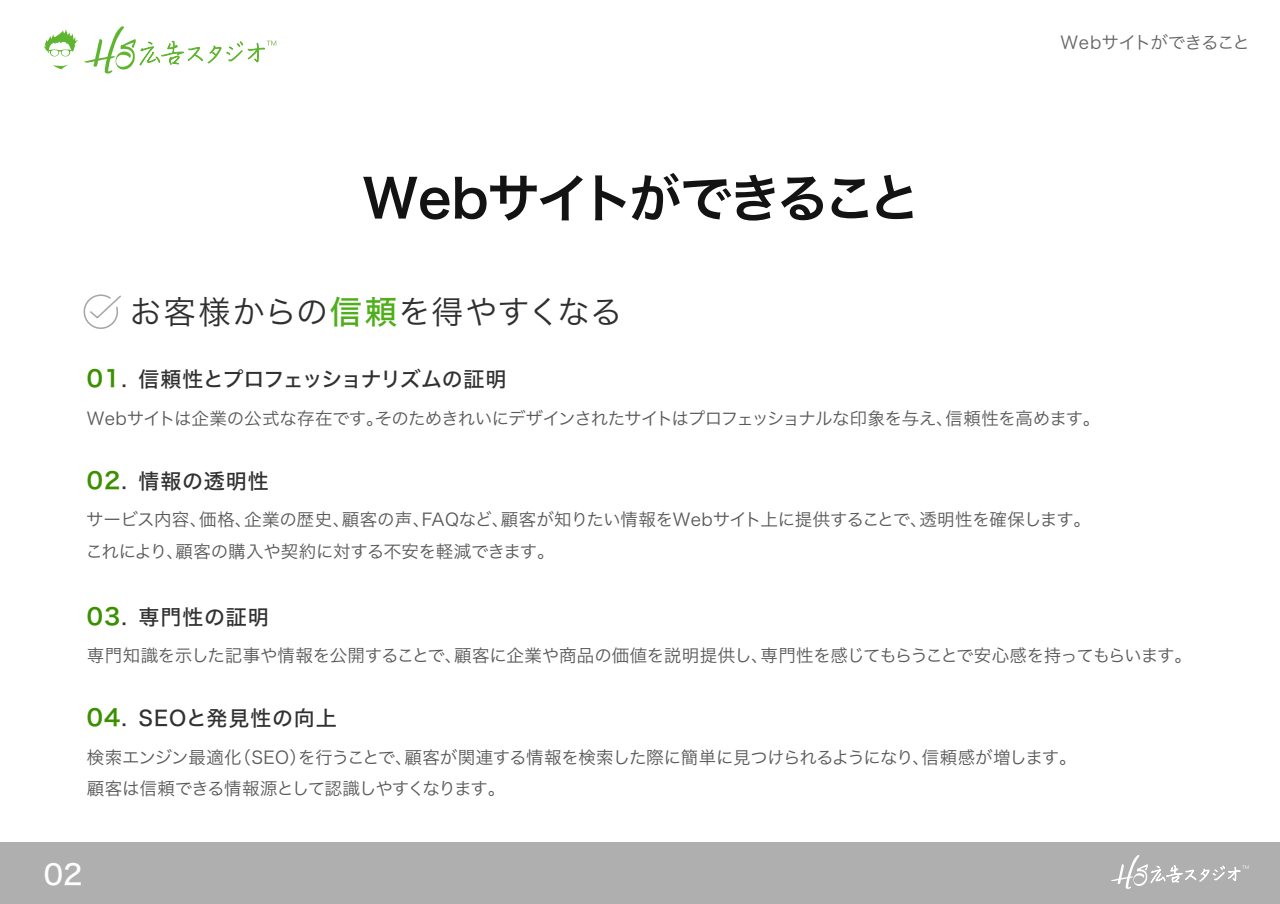
<style>
.page{position:relative;width:1280px;height:904px;background:#fff}
.page>*{position:absolute;margin:0;border:0;box-sizing:border-box;transform-origin:0 0}
.t1{font:52.5px "Hiragino Sans W6";letter-spacing:-.06em;color:#131313}
.t2{font:32.46px "Hiragino Sans W3";letter-spacing:-.005em;color:#2f2f2f}
.t3{font:28px "Hiragino Sans W5";color:#fff}
.t4{font:21px "Hiragino Sans W5";letter-spacing:-.045em;color:#313131}
.t5{font:21px "Hiragino Sans W5";letter-spacing:.025em;color:#313131}
.t6{font:21px "Hiragino Sans W5";letter-spacing:.05em;color:#313131}
.t7{font:17.5px/31.5px "Hiragino Sans W3";letter-spacing:-.03em;color:#595959}
.t8{font:17.5px "Hiragino Sans W3";letter-spacing:-.025em;color:#646464}
.s1{font-family:"Hiragino Sans W5";color:#50ae1b}
.s2{font-family:"Hiragino Sans W6";font-size:22.75px;color:#3b9000}
</style>
<div class="page">
<div style="left:0;top:843px;width:1279px;height:61px;background:#afafaf"></div>
<svg style="left:53px;top:64px;width:15px;height:5px"></svg>
<svg style="left:44px;top:29px;width:34px;height:28px"></svg>
<svg style="left:84px;top:26px;width:192px;height:47px"></svg>
<svg style="left:1111px;top:855px;width:137px;height:34px"></svg>
<svg style="left:83px;top:294px;width:38px;height:35px"></svg>
<h1 class="t1" style="left:362px;top:151px;width:559px">Webサイトができること</h1>
<h2 class="t2" style="left:129px;top:283px;width:494px">お客様からの<span class="s1">信頼</span>を得やすくなる</h2>
<p class="t8" style="left:1060px;top:27px;width:191px">Webサイトができること</p>
<p class="t4" style="left:87px;top:361px;width:421px"><span class="s2">01</span>. 信頼性とプロフェッショナリズムの証明</p>
<p class="t7" style="left:87px;top:401px;width:1015px">Webサイトは企業の公式な存在です。そのためきれいにデザインされたサイトはプロフェッショナルな印象を与え、信頼性を高めます。</p>
<p class="t5" style="left:87px;top:462px;width:183px"><span class="s2">02</span>. 情報の透明性</p>
<p class="t7" style="left:85px;top:502px;width:1007px">サービス内容、価格、企業の歴史、顧客の声、FAQなど、顧客が知りたい情報をWebサイト上に提供することで、透明性を確保します。これにより、顧客の購入や契約に対する不安を軽減できます。</p>
<p class="t5" style="left:87px;top:598px;width:183px"><span class="s2">03</span>. 専門性の証明</p>
<p class="t7" style="left:87px;top:638px;width:1106px">専門知識を示した記事や情報を公開することで、顧客に企業や商品の価値を説明提供し、専門性を感じてもらうことで安心感を持ってもらいます。</p>
<p class="t6" style="left:87px;top:700px;width:251px"><span class="s2">04</span>. SEOと発見性の向上</p>
<p class="t7" style="left:87px;top:740px;width:991px">検索エンジン最適化（SEO）を行うことで、顧客が関連する情報を検索した際に簡単に見つけられるようになり、信頼感が増します。顧客は信頼できる情報源として認識しやすくなります。</p>
<h3 class="t3" style="left:44px;top:849px;width:40px">02</h3>
</div>
